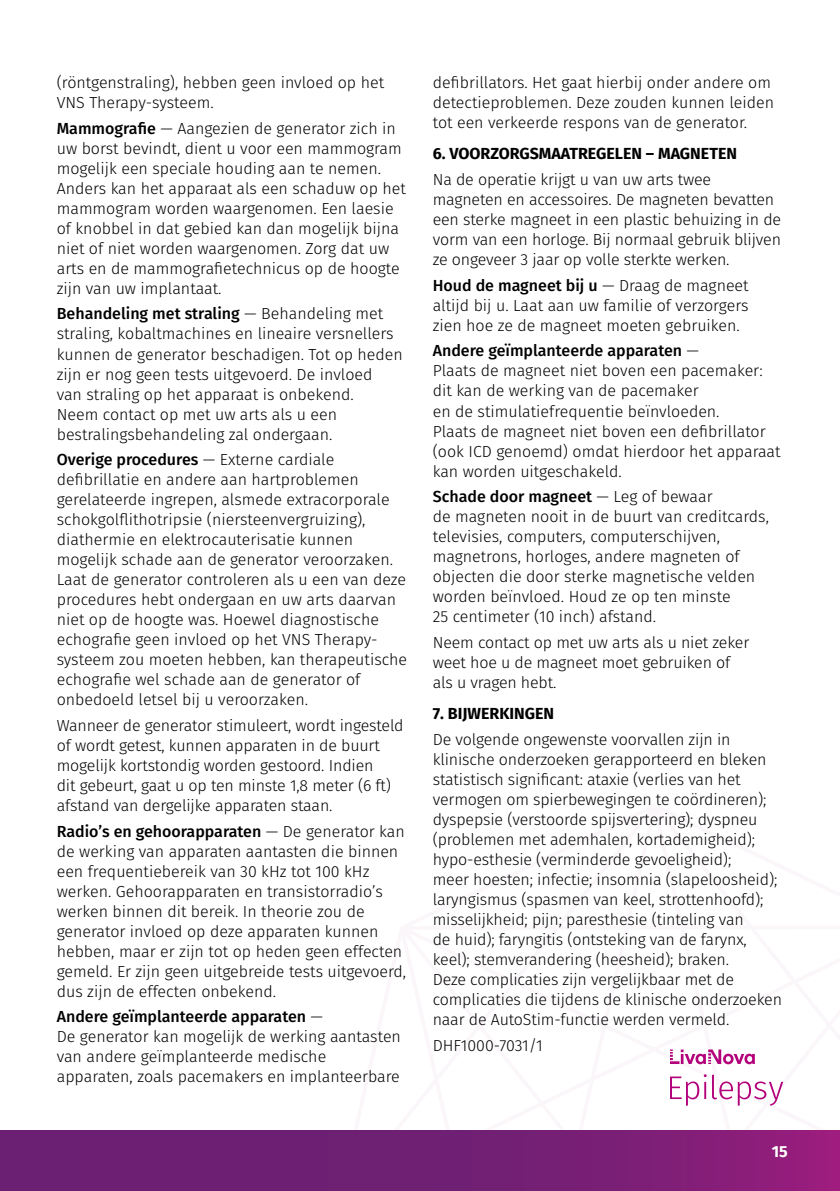
<style>
.page{position:relative;width:840px;height:1191px;background:#fff}
.page>*{position:absolute;margin:0;border:0;box-sizing:border-box;transform-origin:0 0}
.t1{font:300 16px/20px "Fira Sans";color:#000}
.t2{font:700 16px "Fira Sans";color:#000}
.t3{font:700 16px "Fira Sans";color:#fff}
.s1{font-weight:500}
</style>
<div class="page">
<svg style="left:0;top:1130px;width:839px;height:61px;background:#761f75"></svg>
<svg style="left:670px;top:1049px;width:84px;height:15px"></svg>
<svg style="left:670px;top:1074px;width:112px;height:31px"></svg>
<p class="t1" style="left:57px;top:72px;width:329px">(röntgenstraling), hebben geen invloed op het<br>VNS Therapy-systeem.</p>
<p class="t1" style="left:57px;top:118px;width:350px"><span class="s1">Mammografie</span> — Aangezien de generator zich in uw borst bevindt, dient u voor een mammogram mogelijk een speciale houding aan te nemen.<br>Anders kan het apparaat als een schaduw op het mammogram worden waargenomen. Een laesie of knobbel in dat gebied kan dan mogelijk bijna niet of niet worden waargenomen. Zorg dat uw arts en de mammografietechnicus op de hoogte zijn van uw implantaat.</p>
<p class="t1" style="left:57px;top:304px;width:347px"><span class="s1">Behandeling met straling</span> — Behandeling met straling, kobaltmachines en lineaire versnellers kunnen de generator beschadigen. Tot op heden zijn er nog geen tests uitgevoerd. De invloed<br>van straling op het apparaat is onbekend.<br>Neem contact op met uw arts als u een bestralingsbehandeling zal ondergaan.</p>
<p class="t1" style="left:57px;top:449px;width:352px"><span class="s1">Overige procedures</span> — Externe cardiale defibrillatie en andere aan hartproblemen gerelateerde ingrepen, alsmede extracorporale schokgolflithotripsie (niersteenvergruizing), diathermie en elektrocauterisatie kunnen mogelijk schade aan de generator veroorzaken.<br>Laat de generator controleren als u een van deze procedures hebt ondergaan en uw arts daarvan niet op de hoogte was. Hoewel diagnostische echografie geen invloed op het VNS Therapy&shy;systeem zou moeten hebben, kan therapeutische echografie wel schade aan de generator of onbedoeld letsel bij u veroorzaken.</p>
<p class="t1" style="left:57px;top:715px;width:348px">Wanneer de generator stimuleert, wordt ingesteld of wordt getest, kunnen apparaten in de buurt mogelijk kortstondig worden gestoord. Indien<br>dit gebeurt, gaat u op ten minste 1,8 meter (6 ft) afstand van dergelijke apparaten staan.</p>
<p class="t1" style="left:57px;top:821px;width:351px"><span class="s1">Radio’s en gehoorapparaten</span> — De generator kan de werking van apparaten aantasten die binnen een frequentiebereik van 30 kHz tot 100 kHz werken. Gehoorapparaten en transistorradio’s werken binnen dit bereik. In theorie zou de generator invloed op deze apparaten kunnen hebben, maar er zijn tot op heden geen effecten gemeld. Er zijn geen uitgebreide tests uitgevoerd, dus zijn de effecten onbekend.</p>
<p class="t1" style="left:57px;top:1006px;width:345px"><span class="s1">Andere geïmplanteerde apparaten</span> —<br>De generator kan mogelijk de werking aantasten van andere geïmplanteerde medische apparaten, zoals pacemakers en implanteerbare</p>
<p class="t1" style="left:432px;top:72px;width:343px">defibrillators. Het gaat hierbij onder andere om detectieproblemen. Deze zouden kunnen leiden tot een verkeerde respons van de generator.</p>
<p class="t2" style="left:432px;top:140px;width:305px">6. VOORZORGSMAATREGELEN – MAGNETEN</p>
<p class="t1" style="left:432px;top:169px;width:349px">Na de operatie krijgt u van uw arts twee magneten en accessoires. De magneten bevatten een sterke magneet in een plastic behuizing in de vorm van een horloge. Bij normaal gebruik blijven ze ongeveer 3 jaar op volle sterkte werken.</p>
<p class="t1" style="left:432px;top:275px;width:317px;text-align:justify"><span class="s1">Houd de magneet bij u</span> — Draag de magneet altijd bij u. Laat aan uw familie of verzorgers zien hoe ze de magneet moeten gebruiken.</p>
<p class="t1" style="left:432px;top:341px;width:349px"><span class="s1">Andere geïmplanteerde apparaten</span> —<br>Plaats de magneet niet boven een pacemaker: dit kan de werking van de pacemaker<br>en de stimulatiefrequentie beïnvloeden.<br>Plaats de magneet niet boven een defibrillator (ook ICD genoemd) omdat hierdoor het apparaat kan worden uitgeschakeld.</p>
<p class="t1" style="left:432px;top:486px;width:337px"><span class="s1">Schade door magneet</span> — Leg of bewaar<br>de magneten nooit in de buurt van creditcards, televisies, computers, computerschijven, magnetrons, horloges, andere magneten of objecten die door sterke magnetische velden worden beïnvloed. Houd ze op ten minste<br>25 centimeter (10 inch) afstand.</p>
<p class="t1" style="left:432px;top:632px;width:318px">Neem contact op met uw arts als u niet zeker weet hoe u de magneet moet gebruiken of als u vragen hebt.</p>
<p class="t2" style="left:432px;top:700px;width:123px">7. BIJWERKINGEN</p>
<p class="t1" style="left:432px;top:729px;width:350px">De volgende ongewenste voorvallen zijn in klinische onderzoeken gerapporteerd en bleken statistisch significant: ataxie (verlies van het vermogen om spierbewegingen te coördineren); dyspepsie (verstoorde spijsvertering); dyspneu (problemen met ademhalen, kortademigheid); hypo-esthesie (verminderde gevoeligheid);<br>meer hoesten; infectie; insomnia (slapeloosheid); laryngismus (spasmen van keel, strottenhoofd); misselijkheid; pijn; paresthesie (tinteling van<br>de huid); faryngitis (ontsteking van de farynx, keel); stemverandering (heesheid); braken.<br>Deze complicaties zijn vergelijkbaar met de complicaties die tijdens de klinische onderzoeken naar de AutoStim-functie werden vermeld.</p>
<p class="t1" style="left:432px;top:1035px;width:111px">DHF1000-7031/1</p>
<p class="t3" style="left:771px;top:1137px;width:17px">15</p>
</div>
